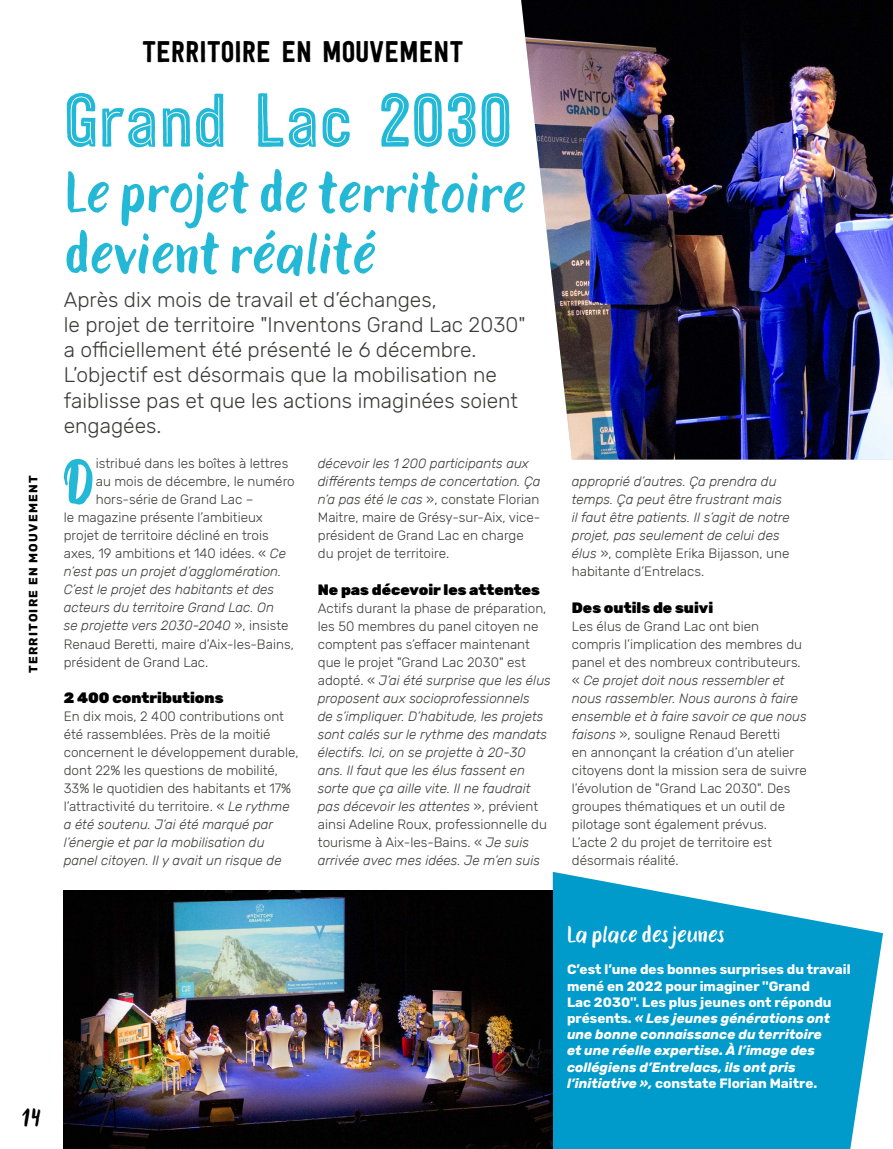
<style>
.page{position:relative;width:893px;height:1149px;background:#fff}
.page>*{position:absolute;margin:0;border:0;box-sizing:border-box;transform-origin:0 0}
.t1{font:75px "Festivo LC Inline";color:#23b9d6}
.t2{font:66.75px "TT Rabbits Dummy";color:#23b9d6}
.t3{font:55.5px/60.9px "TT Rabbits Dummy";color:#23b9d6}
.t4{font:30px "TT Rabbits Dummy";color:#000}
.t5{font:29.7px "Festivo LC Basic";color:#000}
.t6{font:22.5px "TT Rabbits Dummy";color:#fff}
.t7{font:300 21px/25.2px "Rubik";color:#3c3c3b}
.t8{font:900 15px "Rubik";color:#000}
.t9{font:300 13.5px/18px "Rubik";color:#3c3c3b}
.t10{font:italic 300 13.5px/18px "Rubik";color:#3c3c3b}
.t11{font:italic 700 13.5px/16.2px "Rubik";color:#fff}
.t12{font:700 12px "Rubik";letter-spacing:.1em;color:#000}
.s1{font-style:italic}
.s2{font-style:normal}
</style>
<div class="page">
<svg style="left:553px;top:872px;width:330px;height:276px;fill:#009acb"></svg>
<img style="left:521px;top:0;width:372px;height:459px">
<img style="left:64px;top:890px;width:489px;height:258px">
<p class="t12" style="left:26px;top:672px;width:199px;rotate:-90deg">TERRITOIRE EN MOUVEMENT</p>
<h3 class="t4" style="left:22px;top:1094px;width:21px">14</h3>
<h3 class="t5" style="left:142px;top:33px;width:323px">TERRITOIRE EN MOUVEMENT</h3>
<h1 class="t1" style="left:64px;top:75px;width:450px">Grand Lac 2030</h1>
<h3 class="t3" style="left:65px;top:162px;width:463px">Le projet de territoire devient réalité</h3>
<p class="t7" style="left:64px;top:287px;width:463px">Après dix mois de travail et d’échanges,<br>le projet de territoire "Inventons Grand Lac 2030" a officiellement été présenté le 6 décembre.<br>L’objectif est désormais que la mobilisation ne faiblisse pas et que les actions imaginées soient engagées.</p>
<h2 class="t2" style="left:62px;top:435px;width:35px">D</h2>
<p class="t9" style="left:96px;top:455px;width:194px">istribué dans les boîtes à lettres</p>
<p class="t9" style="left:96px;top:473px;width:200px">au mois de décembre, le numéro</p>
<p class="t9" style="left:96px;top:491px;width:159px">hors-série de Grand Lac –</p>
<p class="t9" style="left:64px;top:509px;width:201px">le magazine présente l’ambitieux</p>
<p class="t9" style="left:64px;top:527px;width:206px">projet de territoire décliné en trois</p>
<p class="t9" style="left:64px;top:545px;width:224px">axes, 19 ambitions et 140 idées. « <span class="s1">Ce</span></p>
<p class="t10" style="left:64px;top:562px;width:219px">n’est pas un projet d’agglomération.</p>
<p class="t10" style="left:64px;top:580px;width:212px">C’est le projet des habitants et des</p>
<p class="t10" style="left:64px;top:598px;width:212px">acteurs du territoire Grand Lac. On</p>
<p class="t10" style="left:64px;top:616px;width:226px">se projette vers 2030-2040 <span class="s2">», insiste</span></p>
<p class="t9" style="left:64px;top:635px;width:232px">Renaud Beretti, maire d’Aix-les-Bains,</p>
<p class="t9" style="left:64px;top:653px;width:146px">président de Grand Lac.</p>
<p class="t8" style="left:64px;top:688px;width:161px">2 400 contributions</p>
<p class="t9" style="left:64px;top:707px;width:236px">En dix mois, 2 400 contributions ont été rassemblées. Près de la moitié concernent le développement durable, dont 22% les questions de mobilité, 33% le quotidien des habitants et 17% l’attractivité du territoire. « <span class="s1">Le rythme a été soutenu. J’ai été marqué par l’énergie et par la mobilisation du panel citoyen. Il y avait un risque de</span></p>
<p class="t9" style="left:318px;top:455px;width:224px"><span class="s1">décevoir les 1 200 participants aux différents temps de concertation. Ça n’a pas été le cas</span> », constate Florian Maitre, maire de Grésy-sur-Aix, vice&shy;président de Grand Lac en charge du projet de territoire.</p>
<p class="t8" style="left:318px;top:580px;width:224px">Ne pas décevoir les attentes</p>
<p class="t10" style="left:318px;top:598px;width:235px"><span class="s2">Actifs durant la phase de préparation, les 50 membres du panel citoyen ne comptent pas s’effacer maintenant que le projet "Grand Lac 2030" est adopté. «</span> J’ai été surprise que les élus proposent aux socioprofessionnels<br>de s’impliquer. D’habitude, les projets sont calés sur le rythme des mandats électifs. Ici, on se projette à 20-30 ans. Il faut que les élus fassent en sorte que ça aille vite. Il ne faudrait pas décevoir les attentes <span class="s2">», prévient ainsi Adeline Roux, professionnelle du tourisme à Aix-les-Bains. «</span> Je suis arrivée avec mes idées. Je m’en suis</p>
<p class="t10" style="left:572px;top:472px;width:219px">approprié d’autres. Ça prendra du temps. Ça peut être frustrant mais il faut être patients. Il s’agit de notre projet, pas seulement de celui des élus <span class="s2">», complète Erika Bijasson, une habitante d’Entrelacs.</span></p>
<p class="t8" style="left:572px;top:598px;width:143px">Des outils de suivi</p>
<p class="t9" style="left:572px;top:617px;width:236px">Les élus de Grand Lac ont bien compris l’implication des membres du panel et des nombreux contributeurs. « <span class="s1">Ce projet doit nous ressembler et nous rassembler. Nous aurons à faire ensemble et à faire savoir ce que nous faisons</span> », souligne Renaud Beretti<br>en annonçant la création d’un atelier citoyens dont la mission sera de suivre l’évolution de "Grand Lac 2030". Des groupes thématiques et un outil de pilotage sont également prévus.<br>L’acte 2 du projet de territoire est désormais réalité.</p>
<h3 class="t6" style="left:567px;top:918px;width:159px">La place des jeunes</h3>
<p class="t11" style="left:567px;top:961px;width:285px"><span class="s2">C’est l’une des bonnes surprises du travail mené en 2022 pour imaginer ''Grand<br>Lac 2030''. Les plus jeunes ont répondu présents.</span> « Les jeunes générations ont une bonne connaissance du territoire<br>et une réelle expertise. À l’image des collégiens d’Entrelacs, ils ont pris l’initiative », <span class="s2">constate Florian Maitre.</span></p>
</div>
